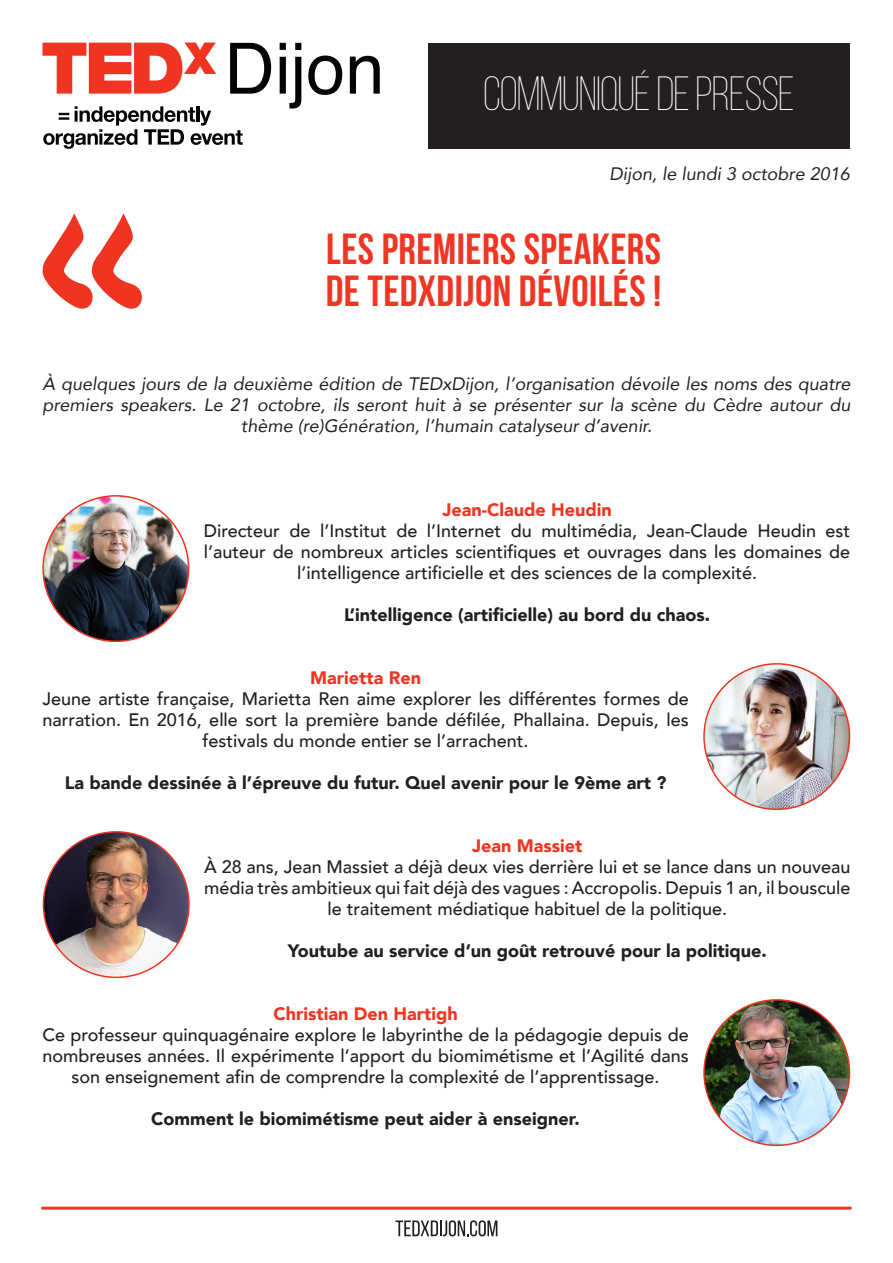
<style>
.page{position:relative;width:893px;height:1263px;background:#fff}
.page>*{position:absolute;margin:0;border:0;box-sizing:border-box;transform-origin:0 0}
.t1{font:300 48px "Bebas Neue";letter-spacing:-.02em;color:#fff}
.Style_de_paragraphe{font:700 43.5px "Bebas Neue";letter-spacing:.01em;color:#ef3625}
.Style_de_paragraphe-2{font:500 18px/21px "Avenir";color:#231f20;text-align:center}
.Style_de_paragraphe-3{font:italic 18px/21px "Avenir";color:#231f20;text-align:center}
.Style_de_paragraphe-4{font:900 18px "Avenir";color:#231f20}
.Style_de_paragraphe-5{font:900 18px "Avenir";color:#ef3522}
</style>
<div class="page">
<svg style="left:43px;top:43px;width:173px;height:51px"></svg>
<svg style="left:230px;top:43px;width:41px;height:51px"></svg>
<svg style="left:280px;top:43px;width:21px;height:66px"></svg>
<svg style="left:308px;top:56px;width:34px;height:39px"></svg>
<svg style="left:350px;top:56px;width:30px;height:38px"></svg>
<svg style="left:43px;top:106px;width:200px;height:43px"></svg>
<div style="left:428px;top:43px;width:422px;height:106px;background:#231f20"></div>
<svg style="left:395px;top:1220px;width:102px;height:16px"></svg>
<hr style="left:43px;top:1206px;width:807px;height:3px;background:#ef3522">
<svg style="left:42px;top:213px;width:100px;height:96px"></svg>
<img style="left:704px;top:1000px;width:145px;height:145px;border-radius:73px">
<img style="left:43px;top:496px;width:146px;height:145px;border-radius:73px">
<img style="left:704px;top:664px;width:145px;height:145px;border-radius:73px">
<img style="left:43px;top:832px;width:146px;height:145px;border-radius:73px">
<p class="t1" style="left:483px;top:68px;width:313px">COMMUNIQUÉ DE PRESSE</p>
<p class="Style_de_paragraphe-3" style="left:609px;top:163px;width:242px">Dijon, le lundi 3 octobre 2016</p>
<p class="Style_de_paragraphe" style="left:326px;top:225px;width:336px">LES PREMIERS SPEAKERS</p>
<p class="Style_de_paragraphe" style="left:326px;top:267px;width:337px">DE TEDXDIJON DÉVOILÉS !</p>
<p class="Style_de_paragraphe-3" style="left:43px;top:373px;width:809px">À quelques jours de la deuxième édition de TEDxDijon, l’organisation dévoile les noms des quatre premiers speakers. Le 21 octobre, ils seront huit à se présenter sur la scène du Cèdre autour du thème (re)Génération, l’humain catalyseur d’avenir.</p>
<p class="Style_de_paragraphe-5" style="left:442px;top:494px;width:171px">Jean-Claude Heudin</p>
<p class="Style_de_paragraphe-2" style="left:204px;top:519px;width:648px">Directeur de l’Institut de l’Internet du multimédia, Jean-Claude Heudin est l’auteur de nombreux articles scientifiques et ouvrages dans les domaines de l’intelligence artificielle et des sciences de la complexité.</p>
<p class="Style_de_paragraphe-4" style="left:344px;top:599px;width:368px">L’intelligence (artificielle) au bord du chaos.</p>
<p class="Style_de_paragraphe-5" style="left:310px;top:662px;width:112px">Marietta Ren</p>
<p class="Style_de_paragraphe-2" style="left:42px;top:687px;width:648px">Jeune artiste française, Marietta Ren aime explorer les différentes formes de narration. En 2016, elle sort la première bande défilée, Phallaina. Depuis, les festivals du monde entier se l’arrachent.</p>
<p class="Style_de_paragraphe-4" style="left:65px;top:767px;width:603px">La bande dessinée à l’épreuve du futur. Quel avenir pour le 9ème art ?</p>
<p class="Style_de_paragraphe-5" style="left:472px;top:830px;width:112px">Jean Massiet</p>
<p class="Style_de_paragraphe-2" style="left:204px;top:855px;width:648px">À 28 ans, Jean Massiet a déjà deux vies derrière lui et se lance dans un nouveau média très ambitieux qui fait déjà des vagues : Accropolis. Depuis 1 an, il bouscule le traitement médiatique habituel de la politique.</p>
<p class="Style_de_paragraphe-4" style="left:288px;top:935px;width:480px">Youtube au service d’un goût retrouvé pour la politique.</p>
<p class="Style_de_paragraphe-5" style="left:273px;top:998px;width:186px">Christian Den Hartigh</p>
<p class="Style_de_paragraphe-2" style="left:42px;top:1023px;width:648px">Ce professeur quinquagénaire explore le labyrinthe de la pédagogie depuis de nombreuses années. Il expérimente l’apport du biomimétisme et l’Agilité dans son enseignement afin de comprendre la complexité de l’apprentissage.</p>
<p class="Style_de_paragraphe-4" style="left:151px;top:1103px;width:430px">Comment le biomimétisme peut aider à enseigner.</p>
</div>
